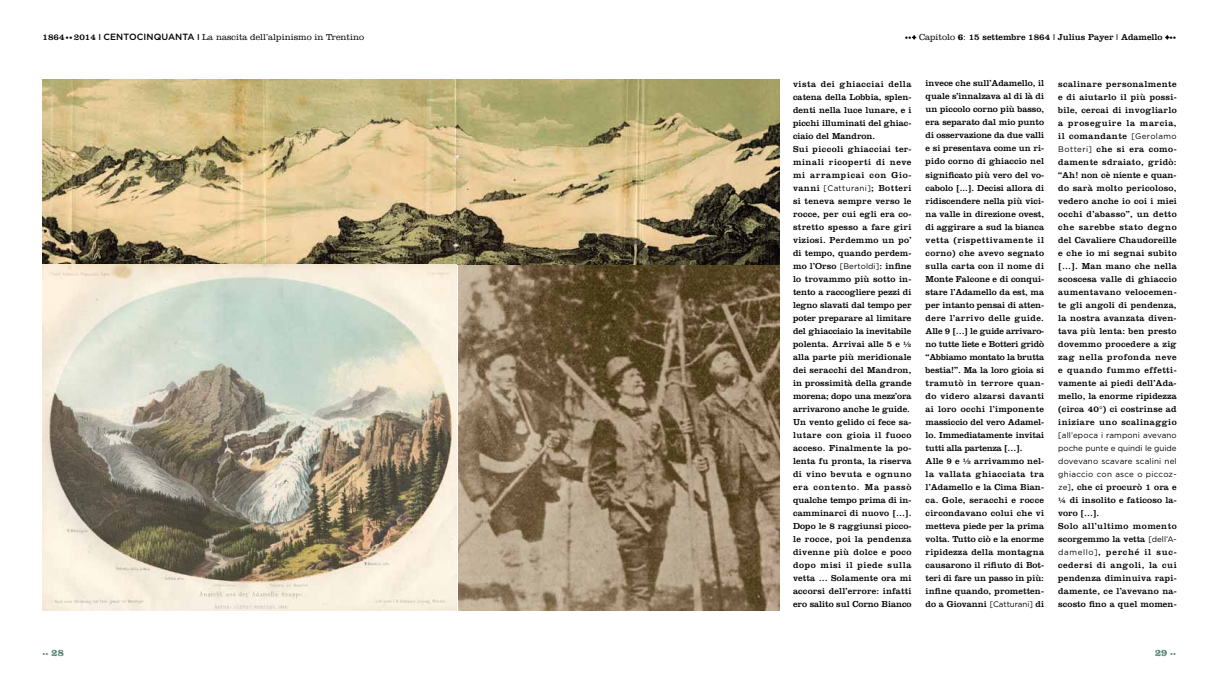
<style>
.page{position:relative;width:1219px;height:681px;background:#fff}
.page>*{position:absolute;margin:0;border:0;box-sizing:border-box;transform-origin:0 0}
.t1{font:700 10px "Clarendon";color:#508373}
.t2{font:9px/13px "Clarendon";letter-spacing:.01em;color:#000}
.t3{font:300 9px "Clarendon";color:#000}
.t4{font:500 9px "Gotham";color:#000}
.t5{font:8px/13px "Gotham";letter-spacing:.025em;color:#000;text-align:justify}
.t6{font:700 6px "Clarendon";color:#508373}
.s1{font-size:7px}
.s2{font-weight:700}
.s3{font-family:"Gotham";font-weight:500}
.s4{font-size:10px}
.s5{font-weight:300}
.s6{font-family:"Gotham";font-size:8px}
.s7{font-size:6px}
</style>
<div class="page">
<svg style="left:912px;top:36px;width:4px;height:3px"></svg>
<svg style="left:1165px;top:36px;width:4px;height:3px"></svg>
<img style="left:459px;top:264px;width:321px;height:345px">
<img style="left:43px;top:79px;width:737px;height:185px">
<img style="left:43px;top:264px;width:414px;height:345px">
<p class="t2" style="left:43px;top:30px;width:75px">1864 <span class="s1">••</span> 2014 <span class="s2">|</span> <span class="s3">CENTO</span></p>
<p class="t4" style="left:137px;top:32px;width:14px">CINQUANTA</p>
<p class="t3" style="left:198px;top:32px;width:168px"><span class="s2">|</span> La nascita dell’alpinismo in Trentino</p>
<p class="t6" style="left:43px;top:650px;width:23px">•• <span class="s4">28</span></p>
<p class="t2" style="left:905px;top:30px;width:273px"><span class="s1">••+</span> <span class="s5">Capitolo</span> <span class="s2">6</span><span class="s5">:</span> 15 settembre 1864 | Julius Payer | Adamello <span class="s1">+••</span></p>
<p class="t2" style="left:793px;top:77px;width:120px">vista dei ghiacciai della catena della Lobbia, splen&shy;denti nella luce lunare, e i picchi illuminati del ghiac&shy;ciaio del Mandron.<br>Sui piccoli ghiacciai ter&shy;minali ricoperti di neve mi arrampicai con Gio&shy;vanni <span class="s6">[Catturani]</span>; Botteri si teneva sempre verso le rocce, per cui egli era co&shy;stretto spesso a fare giri viziosi. Perdemmo un po’ di tempo, quando perdem&shy;mo l’Orso <span class="s6">[Bertoldi]</span>: infine lo trovammo più sotto in&shy;tento a raccogliere pezzi di legno slavati dal tempo per poter preparare al limitare del ghiacciaio la inevitabile polenta. Arrivai alle 5 e ½ alla parte più meridionale dei seracchi del Mandron, in prossimità della grande morena; dopo una mezz’ora arrivarono anche le guide.<br>Un vento gelido ci fece sa&shy;lutare con gioia il fuoco acceso. Finalmente la po&shy;lenta fu pronta, la riserva di vino bevuta e ognuno era contento. Ma passò qualche tempo prima di in&shy;camminarci di nuovo […].<br>Dopo le 8 raggiunsi picco&shy;le rocce, poi la pendenza divenne più dolce e poco dopo misi il piede sulla vetta … Solamente ora mi accorsi dell’errore: infatti ero salito sul Corno Bianco</p>
<p class="t2" style="left:926px;top:77px;width:120px">invece che sull’Adamello, il quale s’innalzava al di là di un piccolo corno più basso, era separato dal mio punto di osservazione da due valli e si presentava come un ri&shy;pido corno di ghiaccio nel significato più vero del vo&shy;cabolo [...]. Decisi allora di ridiscendere nella più vici&shy;na valle in direzione ovest, di aggirare a sud la bianca vetta (rispettivamente il corno) che avevo segnato sulla carta con il nome di<br>Monte Falcone e di conqui&shy;stare l’Adamello da est, ma per intanto pensai di atten&shy;dere l’arrivo delle guide.<br>Alle 9 […] le guide arrivaro&shy;no tutte liete e Botteri gridò “Abbiamo montato la brutta bestia!”. Ma la loro gioia si tramutò in terrore quan&shy;do videro alzarsi davanti ai loro occhi l’imponente massiccio del vero Adamel&shy;lo. Immediatamente invitai tutti alla partenza […].<br>Alle 9 e ½ arrivammo nel&shy;la vallata ghiacciata tra l’Adamello e la Cima Bian&shy;ca. Gole, seracchi e rocce circondavano colui che vi metteva piede per la prima volta. Tutto ciò e la enorme ripidezza della montagna causarono il rifiuto di Bot&shy;teri di fare un passo in più: infine quando, prometten&shy;do a Giovanni <span class="s6">[Catturani]</span> di</p>
<p class="t2" style="left:1058px;top:77px;width:120px;text-align:justify">scalinare personalmente e di aiutarlo il più possi&shy;bile, cercai di invogliarlo a proseguire la marcia, il comandante <span class="s6">[Gerolamo Botteri]</span> che si era como&shy;damente sdraiato, gridò: “Ah! non cè niente e quan&shy;do sarà molto pericoloso, vedero anche io coi i miei occhi d’abasso”, un detto che sarebbe stato degno del Cavaliere Chaudoreille e che io mi segnai subito […]. Man mano che nella scoscesa valle di ghiaccio aumentavano velocemen&shy;te gli angoli di pendenza, la nostra avanzata diven&shy;tava più lenta: ben presto dovemmo procedere a zig zag nella profonda neve e quando fummo effetti&shy;vamente ai piedi dell’Ada&shy;mello, la enorme ripidezza (circa 40°) ci costrinse ad iniziare uno scalinaggio</p>
<p class="t5" style="left:1058px;top:428px;width:120px">[all’epoca i ramponi avevano poche punte e quindi le guide dovevano scavare scalini nel ghiaccio con asce o piccoz-</p>
<p class="t2" style="left:1058px;top:480px;width:120px"><span class="s6">ze]</span>, che ci procurò 1 ora e ¼ di insolito e faticoso la&shy;voro […].<br>Solo all’ultimo momento scorgemmo la vetta <span class="s6">[dell’A&shy;damello]</span>, perché il suc&shy;cedersi di angoli, la cui pendenza diminuiva rapi&shy;damente, ce l’avevano na&shy;scosto fino a quel momen-</p>
<p class="t1" style="left:1155px;top:646px;width:23px">29 <span class="s7">••</span></p>
</div>
